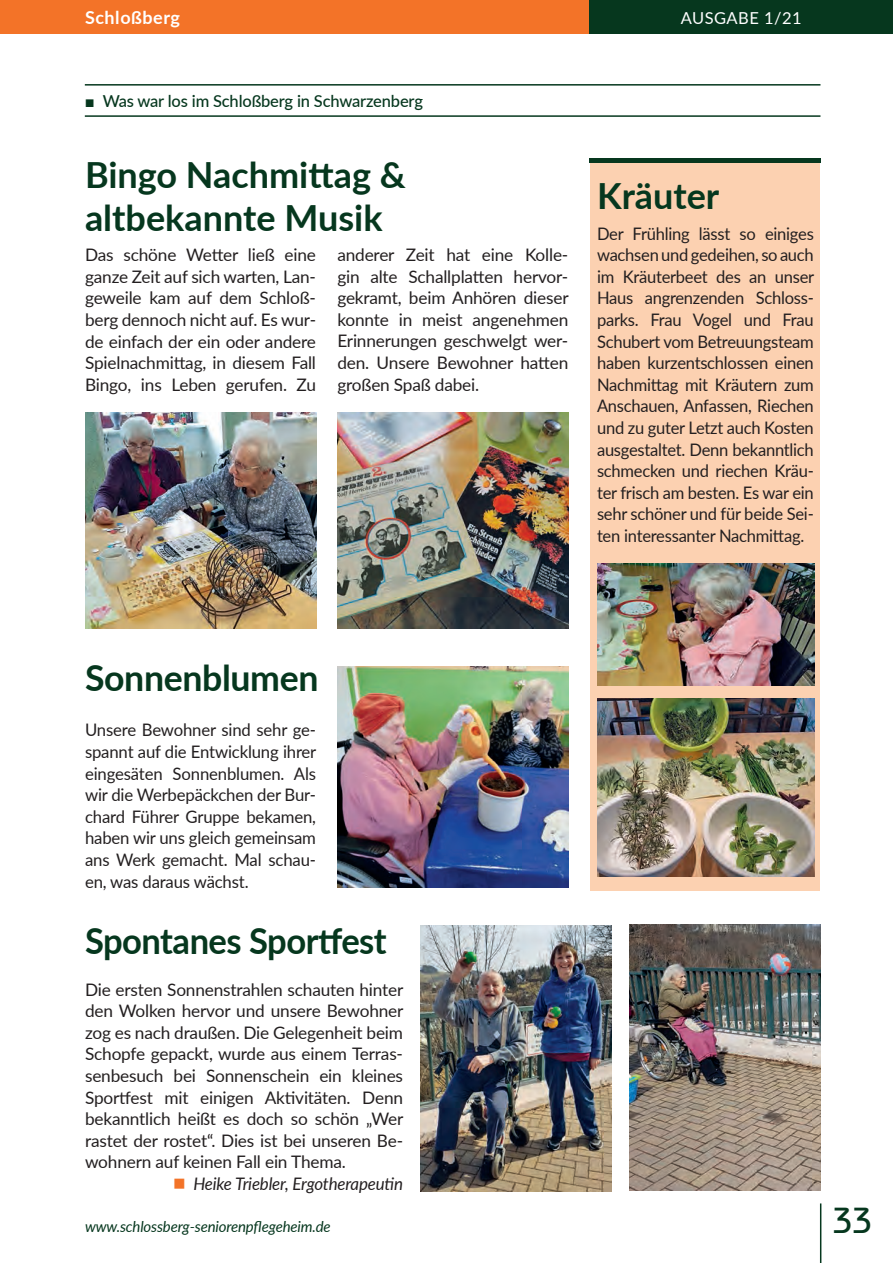
<style>
.page{position:relative;width:893px;height:1263px;background:#fff}
.page>*{position:absolute;margin:0;border:0;box-sizing:border-box;transform-origin:0 0}
.t1{font:700 36px/43.2px "Lato";letter-spacing:-.01em;color:#06371e}
.t2{font:700 36px "Lato";letter-spacing:-.01em;color:#06371e;scale:.96 1}
.t3{font:500 36px "Bauhaus IT Cby BT";color:#06371e}
.t4{font:700 18px "Lato";letter-spacing:.03em;color:#fff}
.t5{font:17.25px/21.6px "Lato";letter-spacing:-.01em;color:#231f20;text-align:justify}
.t6{font:17.25px/21.6px "Lato";letter-spacing:-.01em;color:#231f20;text-align:justify;scale:.96 1}
.t7{font:italic 17.25px "Lato";letter-spacing:-.01em;color:#231f20}
.t8{font:500 16.5px "Lato";letter-spacing:-.01em;color:#06371e}
.t9{font:16.5px "Lato";letter-spacing:.03em;color:#fff}
.t10{font:italic 15px "Lato";letter-spacing:-.01em;color:#06371e}
.s1{font-family:"Arial";font-weight:400}
</style>
<div class="page">
<hr style="left:820px;top:1203px;width:1px;height:60px;background:#06371e">
<div style="left:0;top:0;width:893px;height:34px;background:#f37328"></div>
<div style="left:590px;top:0;width:303px;height:34px;background:#06371e"></div>
<hr style="left:85px;top:84px;width:735px;height:2px;background:#06371e">
<hr style="left:85px;top:115px;width:735px;height:2px;background:#06371e">
<div style="left:590px;top:159px;width:230px;height:732px;background:#fcd1b1"></div>
<hr style="left:590px;top:159px;width:231px;height:4px;background:#06371e">
<img style="left:85px;top:412px;width:231px;height:216px">
<img style="left:337px;top:412px;width:231px;height:216px">
<img style="left:337px;top:666px;width:231px;height:221px">
<img style="left:421px;top:925px;width:190px;height:266px">
<img style="left:629px;top:924px;width:192px;height:266px">
<img style="left:597px;top:563px;width:217px;height:122px">
<img style="left:597px;top:698px;width:217px;height:178px">
<p class="t4" style="left:85px;top:4px;width:97px">Schloßberg</p>
<p class="t8" style="left:85px;top:89px;width:340px"><span class="s1">■</span> Was war los im Schloßberg in Schwarzenberg</p>
<h1 class="t1" style="left:85px;top:151px;width:322px">Bingo Nachmittag &amp; altbekannte Musik</h1>
<p class="t5" style="left:85px;top:243px;width:233px">Das schöne Wetter ließ eine ganze Zeit auf sich warten, Lan&shy;geweile kam auf dem Schloß&shy;berg dennoch nicht auf. Es wur&shy;de einfach der ein oder andere Spielnachmittag, in diesem Fall Bingo, ins Leben gerufen. Zu</p>
<p class="t5" style="left:337px;top:243px;width:233px">anderer Zeit hat eine Kolle&shy;gin alte Schallplatten hervor&shy;gekramt, beim Anhören dieser konnte in meist angenehmen Erinnerungen geschwelgt wer&shy;den. Unsere Bewohner hatten großen Spaß dabei.</p>
<p class="t9" style="left:681px;top:6px;width:123px">AUSGABE 1/21</p>
<h1 class="t1" style="left:597px;top:172px;width:124px">Kräuter</h1>
<p class="t6" style="left:597px;top:222px;width:228px">Der Frühling lässt so einiges wachsen und gedeihen, so auch im Kräuterbeet des an unser Haus angrenzenden Schloss&shy;parks. Frau Vogel und Frau Schubert vom Betreuungsteam haben kurzentschlossen einen Nachmittag mit Kräutern zum Anschauen, Anfassen, Riechen und zu guter Letzt auch Kosten ausgestaltet. Denn bekanntlich schmecken und riechen Kräu&shy;ter frisch am besten. Es war ein sehr schöner und für beide Sei&shy;ten interessanter Nachmittag.</p>
<h1 class="t1" style="left:85px;top:654px;width:235px">Sonnenblumen</h1>
<p class="t5" style="left:85px;top:718px;width:233px">Unsere Bewohner sind sehr ge&shy;spannt auf die Entwicklung ihrer eingesäten Sonnenblumen. Als wir die Werbepäckchen der Bur&shy;chard Führer Gruppe bekamen, haben wir uns gleich gemeinsam ans Werk gemacht. Mal schau&shy;en, was daraus wächst.</p>
<h1 class="t2" style="left:85px;top:914px;width:316px">Spontanes Sportfest</h1>
<p class="t5" style="left:85px;top:978px;width:320px">Die ersten Sonnenstrahlen schauten hinter den Wolken hervor und unsere Bewohner zog es nach draußen. Die Gelegenheit beim Schopfe gepackt, wurde aus einem Terras&shy;senbesuch bei Sonnenschein ein kleines Sportfest mit einigen Aktivitäten. Denn bekanntlich heißt es doch so schön „Wer rastet der rostet“. Dies ist bei unseren Be&shy;wohnern auf keinen Fall ein Thema.</p>
<p class="t7" style="left:193px;top:1171px;width:211px">Heike Triebler, Ergotherapeutin</p>
<p class="t10" style="left:85px;top:1215px;width:247px">www.schlossberg-seniorenpflegeheim.de</p>
<h1 class="t3" style="left:832px;top:1198px;width:41px">33</h1>
</div>
